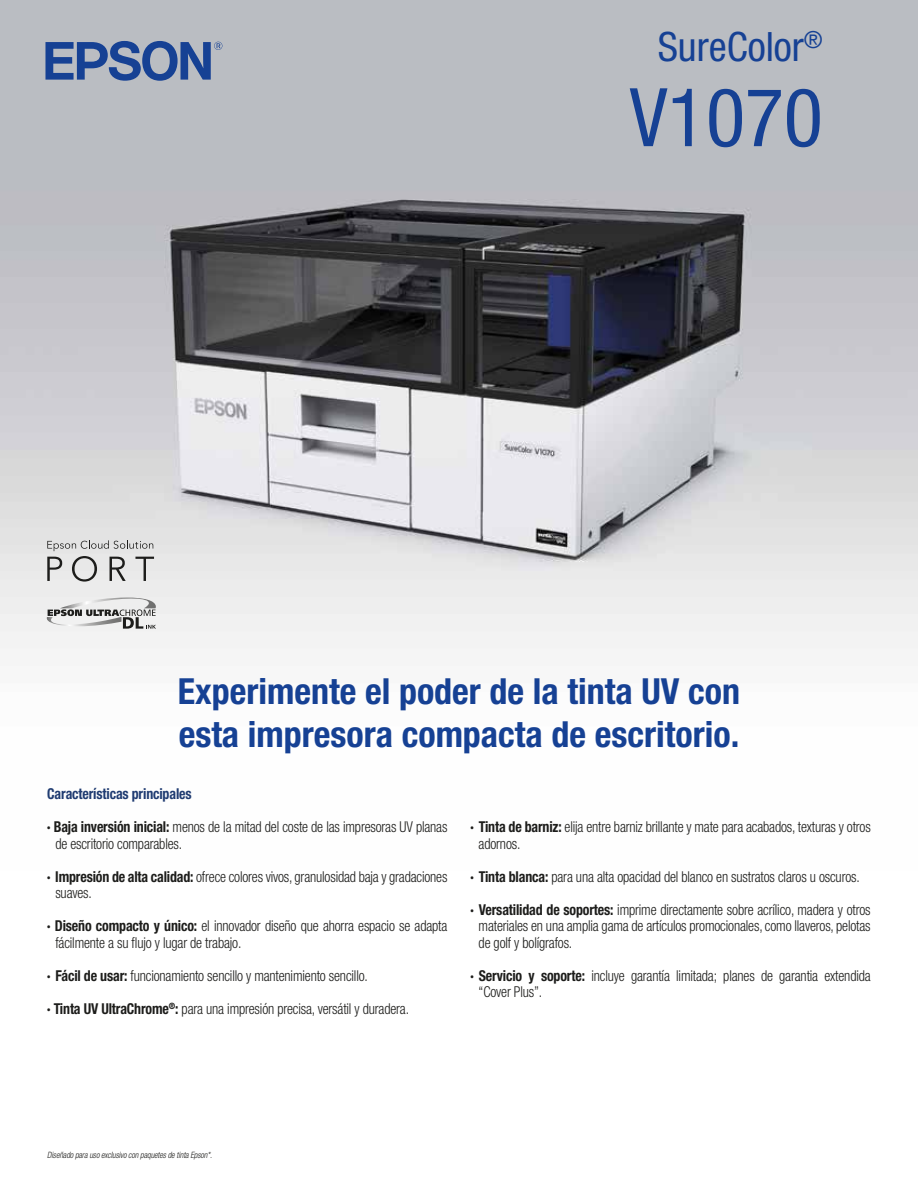
<style>
.page{position:relative;width:918px;height:1188px;background:#fff}
.page>*{position:absolute;margin:0;border:0;box-sizing:border-box;transform-origin:0 0}
.t1{font:condensed 81px "Helvetica Neue LT Std";color:#164194}
.t2{font:condensed 40.5px "Helvetica Neue LT Std";color:#164194}
.t3{font:700 condensed 36px/43.2px "Helvetica Neue LT Std";color:#164194}
.t4{font:300 condensed 15px/16.5px "Helvetica Neue LT Std";letter-spacing:-.01em;color:#1d1d1b;scale:.93 1}
.t5{font:700 condensed 15px "Helvetica Neue LT Std";letter-spacing:-.01em;color:#1f3b71;scale:.93 1}
.t6{font:italic 300 condensed 8.7px "Helvetica Neue LT Std";letter-spacing:-.01em;color:#1d1d1b;scale:.93 1}
.s1{font-weight:700}
</style>
<div class="page">
<img style="left:0;top:0;width:918px;height:649px">
<svg style="left:45px;top:41px;width:177px;height:40px;background:#687faa"></svg>
<svg style="left:47px;top:540px;width:107px;height:42px;background:#c6c6c5"></svg>
<svg style="left:47px;top:597px;width:109px;height:32px"></svg>
<h2 class="t2" style="left:658px;top:24px;width:167px">SureColor<sup>®</sup></h2>
<h1 class="t1" style="left:630px;top:71px;width:194px">V1070</h1>
<h3 class="t3" style="left:178px;top:669px;width:564px">Experimente el poder de la tinta UV con esta impresora compacta de escritorio.</h3>
<p class="t5" style="left:47px;top:785px;width:157px">Características principales</p>
<p class="t4" style="left:55px;top:819px;width:423px;text-indent:-8px"><span class="s1">· Baja inversión inicial:</span> menos de la mitad del coste de las impresoras UV planas de escritorio comparables.</p>
<p class="t4" style="left:55px;top:868px;width:423px;text-indent:-8px"><span class="s1">· Impresión de alta calidad:</span> ofrece colores vivos, granulosidad baja y gradaciones suaves.</p>
<p class="t4" style="left:55px;top:918px;width:423px;text-indent:-8px"><span class="s1">· Diseño compacto y único:</span> el innovador diseño que ahorra espacio se adapta fácilmente a su flujo y lugar de trabajo.</p>
<p class="t4" style="left:47px;top:967px;width:346px"><span class="s1">· Fácil de usar:</span> funcionamiento sencillo y mantenimiento sencillo.</p>
<p class="t4" style="left:47px;top:1000px;width:391px"><span class="s1">· Tinta UV UltraChrome</span><sup>®</sup><span class="s1">:</span> para una impresión precisa, versátil y duradera.</p>
<p class="t4" style="left:479px;top:819px;width:423px;text-indent:-8px"><span class="s1">· Tinta de barniz:</span> elija entre barniz brillante y mate para acabados, texturas y otros adornos.</p>
<p class="t4" style="left:471px;top:868px;width:420px"><span class="s1">· Tinta blanca:</span> para una alta opacidad del blanco en sustratos claros u oscuros.</p>
<p class="t4" style="left:479px;top:901px;width:423px;text-align:justify;text-indent:-8px"><span class="s1">· Versatilidad de soportes:</span> imprime directamente sobre acrílico, madera y otros materiales en una amplia gama de artículos promocionales, como llaveros, pelotas de golf y bolígrafos.</p>
<p class="t4" style="left:479px;top:967px;width:423px;text-indent:-8px"><span class="s1">· Servicio y soporte:</span> incluye garantía limitada; planes de garantia extendida “Cover Plus”.</p>
<p class="t6" style="left:47px;top:1150px;width:179px">Diseñado para uso exclusivo con paquetes de tinta Epson*.</p>
</div>
